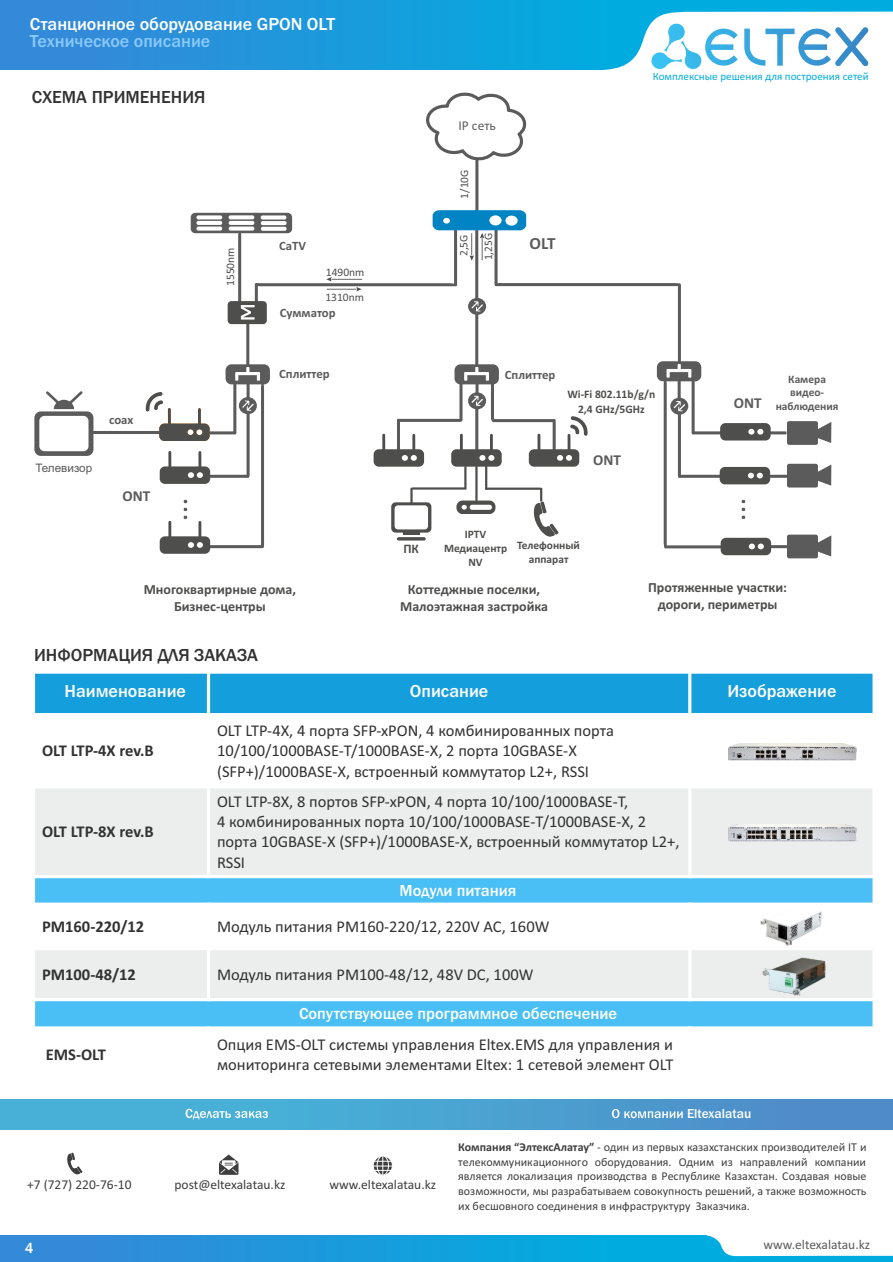
<style>
.page{position:relative;width:893px;height:1262px;background:#fff}
.page>*{position:absolute;margin:0;border:0;box-sizing:border-box;transform-origin:0 0}
.t1{font:500 18px "Franklin Gothic";color:#fff}
.t2{font:500 18px "Franklin Gothic";color:#323232}
.t3{font:500 18px "Franklin Gothic";color:#8ac9fc}
.t4{font:700 17.1px "Calibri";color:#5b5b5c}
.t5{font:16.5px/20.1px "Calibri";color:#323232}
.t6{font:700 16.5px "Calibri";color:#323232}
.t7{font:500 16.5px "Franklin Gothic";color:#fff}
.t8{font:700 15.15px "Calibri";color:#5b5b5c}
.t9{font:500 15px "Franklin Gothic";color:#fff}
.t10{font:700 13.95px/17.1px "Calibri";color:#4e4e4d;text-align:center}
.t11{font:13.5px "Calibri";color:#3e3e3e}
.t12{font:13.5px "Calibri";color:#5b5b5c}
.t13{font:500 13.5px "Franklin Gothic";color:#fff}
.t14{font:700 13.05px "Calibri";color:#4e4e4d}
.t15{font:700 12.75px "Calibri";color:#5b5b5c}
.t16{font:12px/14.7px "Calibri";color:#3e3e3e;text-align:justify}
.t17{font:11.7px "Arial";color:#5b5b5c}
.t18{font:11.55px "Calibri";color:#4e4e4d}
.t19{font:700 11.55px/14.1px "Calibri";color:#4e4e4d;text-align:center}
.t20{font:700 11.4px/14px "Calibri";color:#4e4e4d;text-align:center}
.t21{font:700 11.4px/14px "Calibri";color:#5b5b5c;text-align:center}
.t22{font:11.1px "Calibri";color:#00acdf}
.s1{font-weight:700}
</style>
<div class="page">
<div style="left:0;top:0;width:893px;height:69px;background:linear-gradient(to right,#3489d9,#00b4e0)"></div>
<svg style="left:589px;top:12px;width:304px;height:58px"></svg>
<div style="left:0;top:1235px;width:893px;height:27px;background:linear-gradient(to right,#3489d9,#00b4e0)"></div>
<div style="left:33px;top:672px;width:175px;height:42px;background:#159edc"></div>
<div style="left:208px;top:672px;width:481px;height:42px;background:#159edc"></div>
<div style="left:689px;top:672px;width:185px;height:42px;background:#159edc"></div>
<div style="left:33px;top:787px;width:175px;height:89px;background:#eceded"></div>
<div style="left:208px;top:787px;width:481px;height:89px;background:#eceded"></div>
<div style="left:689px;top:787px;width:185px;height:89px;background:#eceded"></div>
<div style="left:33px;top:876px;width:841px;height:28px;background:#49bff5"></div>
<div style="left:33px;top:948px;width:175px;height:51px;background:#eceded"></div>
<div style="left:208px;top:948px;width:481px;height:51px;background:#eceded"></div>
<div style="left:689px;top:948px;width:185px;height:51px;background:#eceded"></div>
<div style="left:33px;top:999px;width:841px;height:29px;background:#49bff5"></div>
<hr style="left:32px;top:670px;width:3px;height:412px;background:#fff">
<hr style="left:207px;top:902px;width:3px;height:99px;background:#fff">
<hr style="left:207px;top:670px;width:3px;height:208px;background:#fff">
<hr style="left:688px;top:902px;width:3px;height:99px;background:#fff">
<hr style="left:688px;top:670px;width:3px;height:208px;background:#fff">
<hr style="left:872px;top:670px;width:3px;height:412px;background:#fff">
<hr style="left:32px;top:1026px;width:843px;height:3px;background:#fff">
<hr style="left:32px;top:998px;width:843px;height:3px;background:#fff">
<hr style="left:32px;top:947px;width:843px;height:3px;background:#fff">
<hr style="left:32px;top:902px;width:843px;height:3px;background:#fff">
<hr style="left:32px;top:875px;width:843px;height:3px;background:#fff">
<hr style="left:32px;top:785px;width:843px;height:3px;background:#fff">
<hr style="left:32px;top:713px;width:843px;height:3px;background:#fff">
<hr style="left:32px;top:670px;width:843px;height:3px;background:#fff">
<img style="left:728px;top:743px;width:128px;height:18px">
<img style="left:728px;top:824px;width:128px;height:17px">
<img style="left:756px;top:902px;width:72px;height:44px">
<img style="left:754px;top:957px;width:76px;height:45px">
<div style="left:787px;top:421px;width:31px;height:24px;background:#5b5b5c;border-radius:2px"></div>
<svg style="left:817px;top:422px;width:14px;height:21px"></svg>
<div style="left:787px;top:464px;width:31px;height:23px;background:#5b5b5c;border-radius:2px"></div>
<svg style="left:817px;top:464px;width:14px;height:21px"></svg>
<div style="left:787px;top:534px;width:31px;height:24px;background:#5b5b5c;border-radius:2px"></div>
<svg style="left:817px;top:535px;width:14px;height:21px"></svg>
<svg style="left:34px;top:92px;width:755px;height:463px"></svg>
<div style="left:0;top:1099px;width:893px;height:30px;background:linear-gradient(to right,#46b8db,#4f8cc7)"></div>
<svg style="left:185px;top:1108px;width:83px;height:11px"></svg>
<svg style="left:219px;top:1154px;width:19px;height:20px"></svg>
<div style="left:373px;top:1155px;width:20px;height:20px;background:#f8f8f8;border:1px solid #fff;border-radius:50%"></div>
<div style="left:376px;top:1155px;width:13px;height:20px;background:#fefefe;border:1px solid #fff;border-radius:50%"></div>
<svg style="left:373px;top:1156px;width:19px;height:19px"></svg>
<svg style="left:612px;top:1108px;width:70px;height:10px"></svg>
<svg style="left:67px;top:1152px;width:16px;height:22px"></svg>
<svg style="left:703px;top:1235px;width:190px;height:21px"></svg>
<p class="t1" style="left:30px;top:17px;width:307px">Станционное оборудование GPON OLT</p>
<p class="t3" style="left:30px;top:35px;width:182px">Техническое описание</p>
<p class="t2" style="left:32px;top:90px;width:175px">СХЕМА ПРИМЕНЕНИЯ</p>
<p class="t17" style="left:35px;top:464px;width:58px">Телевизор</p>
<p class="t15" style="left:109px;top:414px;width:26px">coax</p>
<p class="t8" style="left:122px;top:490px;width:29px">ONT</p>
<p class="t18" style="left:225px;top:286px;width:40px;rotate:-90deg">1550nm</p>
<p class="t15" style="left:279px;top:241px;width:28px">CaTV</p>
<p class="t18" style="left:326px;top:267px;width:40px">1490nm</p>
<p class="t18" style="left:325px;top:292px;width:40px">1310nm</p>
<p class="t15" style="left:280px;top:307px;width:57px">Сумматор</p>
<p class="t15" style="left:279px;top:369px;width:52px">Сплиттер</p>
<p class="t12" style="left:458px;top:120px;width:39px">IP сеть</p>
<p class="t18" style="left:459px;top:199px;width:31px;rotate:-90deg">1/10G</p>
<p class="t18" style="left:458px;top:256px;width:23px;rotate:-90deg">2,5G</p>
<p class="t18" style="left:483px;top:260px;width:29px;rotate:-90deg">1,25G</p>
<p class="t4" style="left:529px;top:236px;width:28px">OLT</p>
<p class="t22" style="left:652px;top:72px;width:217px">Комплексные решения для построения сетей</p>
<p class="t15" style="left:505px;top:369px;width:52px">Сплиттер</p>
<p class="t19" style="left:567px;top:388px;width:89px">Wi-Fi 802.11b/g/n<br>2,4 GHz/5GHz</p>
<p class="t8" style="left:593px;top:453px;width:29px">ONT</p>
<p class="t14" style="left:403px;top:543px;width:17px">ПК</p>
<p class="t20" style="left:444px;top:528px;width:65px">IPTV<br>Медиацентр<br>NV</p>
<p class="t20" style="left:517px;top:539px;width:64px">Телефонный аппарат</p>
<p class="t8" style="left:734px;top:397px;width:29px">ONT</p>
<p class="t21" style="left:775px;top:373px;width:64px">Камера видео&shy;наблюдения</p>
<p class="t10" style="left:144px;top:582px;width:154px">Многоквартирные дома,<br>Бизнес-центры</p>
<p class="t10" style="left:400px;top:582px;width:149px">Коттеджные поселки,<br>Малоэтажная застройка</p>
<p class="t10" style="left:648px;top:580px;width:140px">Протяженные участки: дороги, периметры</p>
<p class="t2" style="left:34px;top:648px;width:225px">ИНФОРМАЦИЯ ДЛЯ ЗАКАЗА</p>
<p class="t1" style="left:64px;top:684px;width:123px">Наименование</p>
<p class="t1" style="left:410px;top:684px;width:80px">Описание</p>
<p class="t1" style="left:727px;top:684px;width:111px">Изображение</p>
<p class="t6" style="left:42px;top:744px;width:113px">OLT LTP-4X rev.B</p>
<p class="t6" style="left:42px;top:825px;width:113px">OLT LTP-8X rev.B</p>
<p class="t5" style="left:217px;top:722px;width:398px">OLT LTP-4X, 4 порта SFP-xPON, 4 комбинированных порта<br>10/100/1000BASE-T/1000BASE-X, 2 порта 10GBASE-X (SFP+)/1000BASE-X, встроенный коммутатор L2+, RSSI</p>
<p class="t5" style="left:217px;top:793px;width:464px">OLT LTP-8X, 8 портов SFP-xPON, 4 порта 10/100/1000BASE-T,<br>4 комбинированных порта 10/100/1000BASE-T/1000BASE-X, 2 порта 10GBASE-X (SFP+)/1000BASE-X, встроенный коммутатор L2+, RSSI</p>
<p class="t7" style="left:399px;top:884px;width:118px">Модули питания</p>
<p class="t6" style="left:42px;top:919px;width:104px">PM160-220/12</p>
<p class="t5" style="left:217px;top:917px;width:334px">Модуль питания PM160-220/12, 220V AC, 160W</p>
<p class="t6" style="left:42px;top:967px;width:95px">PM100-48/12</p>
<p class="t5" style="left:217px;top:965px;width:318px">Модуль питания PM100-48/12, 48V DC, 100W</p>
<p class="t7" style="left:299px;top:1007px;width:319px">Сопутствующее программное обеспечение</p>
<p class="t6" style="left:46px;top:1047px;width:62px">EMS-OLT</p>
<p class="t5" style="left:217px;top:1035px;width:458px">Опция EMS-OLT системы управления Eltex.EMS для управления и мониторинга сетевыми элементами Eltex: 1 сетевой элемент OLT</p>
<p class="t13" style="left:687px;top:1108px;width:66px">Eltexalatau</p>
<p class="t11" style="left:27px;top:1179px;width:106px">+7 (727) 220-76-10</p>
<p class="t11" style="left:174px;top:1179px;width:112px">post@eltexalatau.kz</p>
<p class="t11" style="left:329px;top:1179px;width:108px">www.eltexalatau.kz</p>
<p class="t9" style="left:25px;top:1242px;width:10px">4</p>
<p class="t16" style="left:458px;top:1140px;width:410px"><span class="s1">Компания “ЭлтексАлатау”</span> - один из первых казахстанских производителей IT и телекоммуникационного оборудования. Одним из направлений компании является локализация производства в Республике Казахстан. Создавая новые возможности, мы разрабатываем совокупность решений, а также возможность их бесшовного соединения в инфраструктуру Заказчика.</p>
<p class="t12" style="left:763px;top:1238px;width:108px">www.eltexalatau.kz</p>
</div>
